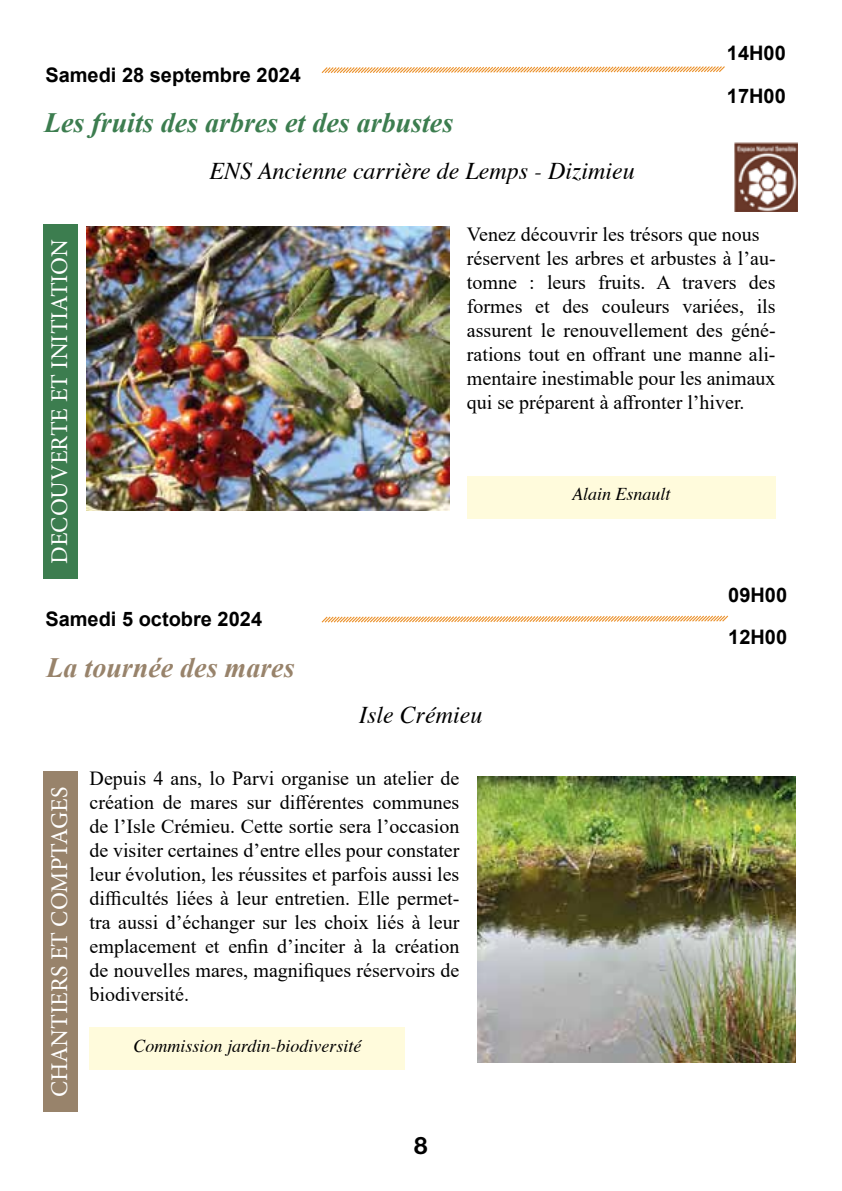
<style>
.page{position:relative;width:842px;height:1191px;background:#fff}
.page>*{position:absolute;margin:0;border:0;box-sizing:border-box;transform-origin:0 0}
.t1{font:italic 700 28px "Times New Roman";color:#3c7d4f}
.t2{font:italic 700 28px "Times New Roman";color:#98836b}
.t3{font:italic 24px "Times";color:#000}
.t4{font:24px "Minion Pro";color:#fff}
.t5{font:700 24px "Helvetica Neue LT Std";color:#000}
.t6{font:20px/24px "Times New Roman";color:#000}
.t7{font:700 20px/42.2px "Arial";color:#000}
.t8{font:italic 18px "Times";color:#000}
</style>
<div class="page">
<img style="left:735px;top:143px;width:62px;height:69px">
<svg style="left:321px;top:66px;width:404px;height:7px"></svg>
<svg style="left:321px;top:615px;width:407px;height:8px"></svg>
<img style="left:86px;top:227px;width:363px;height:283px">
<div style="left:467px;top:476px;width:309px;height:42px;background:#fffbdc"></div>
<img style="left:477px;top:777px;width:318px;height:285px">
<div style="left:90px;top:1027px;width:315px;height:42px;background:#fffbdc"></div>
<div style="left:44px;top:771px;width:34px;height:341px;background:#98836b"></div>
<div style="left:44px;top:224px;width:34px;height:354px;background:#3c7d4f"></div>
<p class="t7" style="left:45px;top:54px;width:257px">Samedi 28 septembre 2024</p>
<h1 class="t1" style="left:44px;top:103px;width:411px">Les fruits des arbres et des arbustes</h1>
<p class="t3" style="left:209px;top:150px;width:427px">ENS Ancienne carrière de Lemps - Dizimieu</p>
<p class="t7" style="left:727px;top:32px;width:60px">14H00<br>17H00</p>
<p class="t4" style="left:43px;top:563px;width:326px;rotate:-90deg">DECOUVERTE ET INITIATION</p>
<p class="t7" style="left:45px;top:598px;width:218px">Samedi 5 octobre 2024</p>
<h1 class="t2" style="left:46px;top:648px;width:250px">La tournée des mares</h1>
<p class="t6" style="left:467px;top:221px;width:310px">Venez découvrir les trésors que nous réservent les arbres et arbustes à l’au&shy;tomne : leurs fruits. A travers des formes et des couleurs variées, ils assurent le renouvellement des géné&shy;rations tout en offrant une manne ali&shy;mentaire inestimable pour les animaux qui se préparent à affronter l’hiver.</p>
<p class="t3" style="left:359px;top:694px;width:125px">Isle Crémieu</p>
<p class="t8" style="left:572px;top:479px;width:100px">Alain Esnault</p>
<p class="t7" style="left:728px;top:574px;width:60px">09H00<br>12H00</p>
<p class="t4" style="left:43px;top:1096px;width:311px;rotate:-90deg">CHANTIERS ET COMPTAGES</p>
<p class="t6" style="left:90px;top:766px;width:371px;text-align:justify">Depuis 4 ans, lo Parvi organise un atelier de création de mares sur différentes communes de l’Isle Crémieu. Cette sortie sera l’occasion de visiter certaines d’entre elles pour constater leur évolution, les réussites et parfois aussi les difficultés liées à leur entretien. Elle permet&shy;tra aussi d’échanger sur les choix liés à leur emplacement et enfin d’inciter à la création de nouvelles mares, magnifiques réservoirs de biodiversité.</p>
<p class="t8" style="left:134px;top:1030px;width:229px">Commission jardin-biodiversité</p>
<p class="t5" style="left:414px;top:1130px;width:15px">8</p>
</div>
